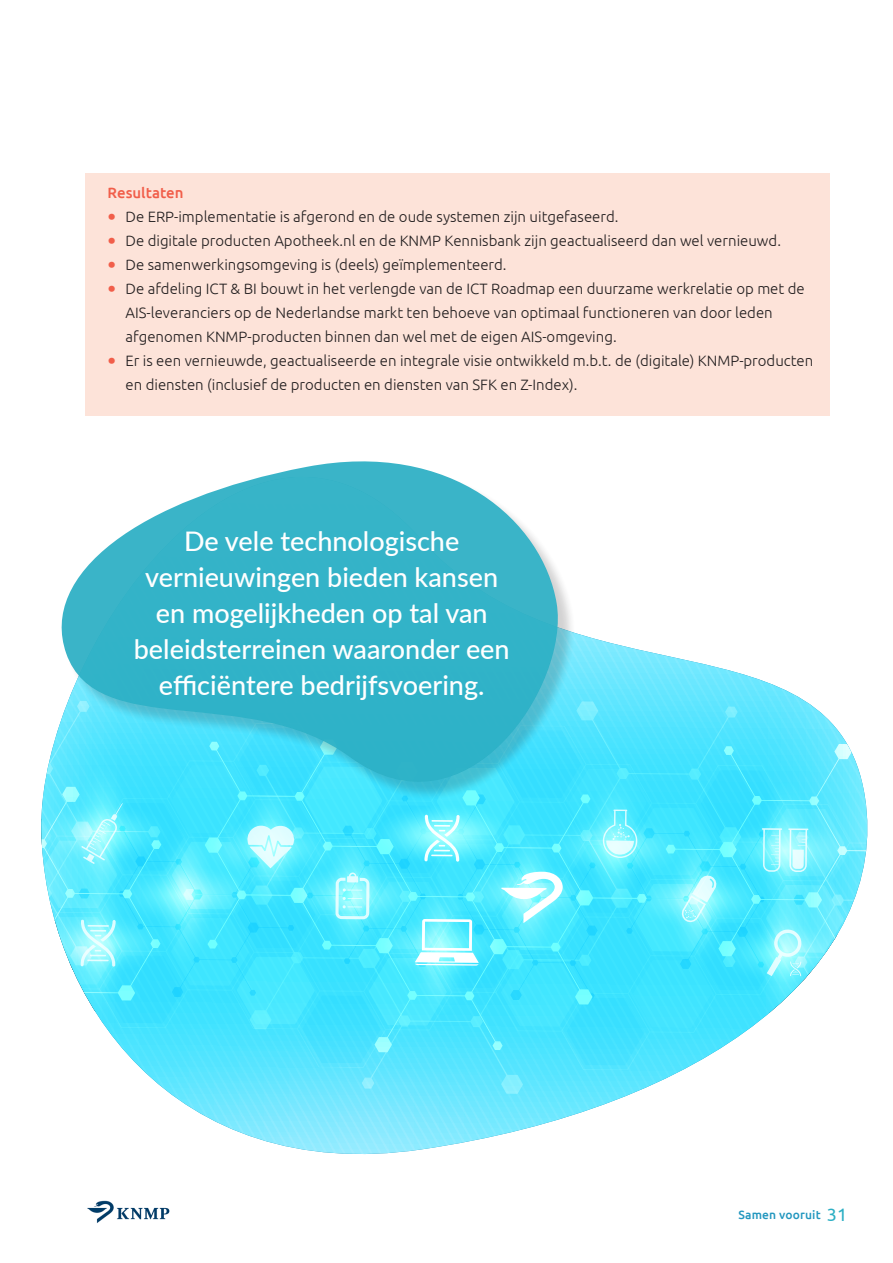
<style>
.page{position:relative;width:893px;height:1263px;background:#fff}
.page>*{position:absolute;margin:0;border:0;box-sizing:border-box;transform-origin:0 0}
._2__Platte_tekst{font:500 27px/36px "Lato";color:#fff;text-align:center}
.t1{font:300 15px/24px "Ubuntu";color:#231f20}
.t2{font:500 15px "Ubuntu";color:#f15e4a}
.t3{font:500 12px "Ubuntu";letter-spacing:.01em;color:#2397bf}
.s1{font-weight:400;font-size:24px;color:#f15e4a}
.s2{font-weight:400;font-size:18px;color:#2cafc4}
</style>
<div class="page">
<img style="left:87px;top:1200px;width:83px;height:23px">
<div style="left:85px;top:173px;width:744px;height:242px;background:#fde3d9"></div>
<svg style="left:41px;top:633px;width:827px;height:522px"></svg>
<svg style="left:41px;top:461px;width:529px;height:382px;background:#57cbde"></svg>
<p class="t2" style="left:108px;top:183px;width:77px">Resultaten</p>
<p class="t1" style="left:108px;top:204px;width:512px"><span class="s1">•</span> De ERP-implementatie is afgerond en de oude systemen zijn uitgefaseerd.</p>
<p class="t1" style="left:108px;top:228px;width:675px"><span class="s1">•</span> De digitale producten Apotheek.nl en de KNMP Kennisbank zijn geactualiseerd dan wel vernieuwd.</p>
<p class="t1" style="left:108px;top:252px;width:401px"><span class="s1">•</span> De samenwerkingsomgeving is (deels) geïmplementeerd.</p>
<p class="t1" style="left:126px;top:276px;width:681px;text-indent:-18px"><span class="s1">•</span> De afdeling ICT &amp; BI bouwt in het verlengde van de ICT Roadmap een duurzame werkrelatie op met de<br>AIS-leveranciers op de Nederlandse markt ten behoeve van optimaal functioneren van door leden afgenomen KNMP-producten binnen dan wel met de eigen AIS-omgeving.</p>
<p class="t1" style="left:126px;top:348px;width:689px;text-indent:-18px"><span class="s1">•</span> Er is een vernieuwde, geactualiseerde en integrale visie ontwikkeld m.b.t. de (digitale) KNMP-producten en diensten (inclusief de producten en diensten van SFK en Z-Index).</p>
<p class="_2__Platte_tekst" style="left:134px;top:522px;width:377px">De vele technologische vernieuwingen bieden kansen en mogelijkheden op tal van beleidsterreinen waaronder een efficiëntere bedrijfsvoering.</p>
<p class="t3" style="left:739px;top:1207px;width:110px">Samen vooruit <span class="s2">31</span></p>
</div>
